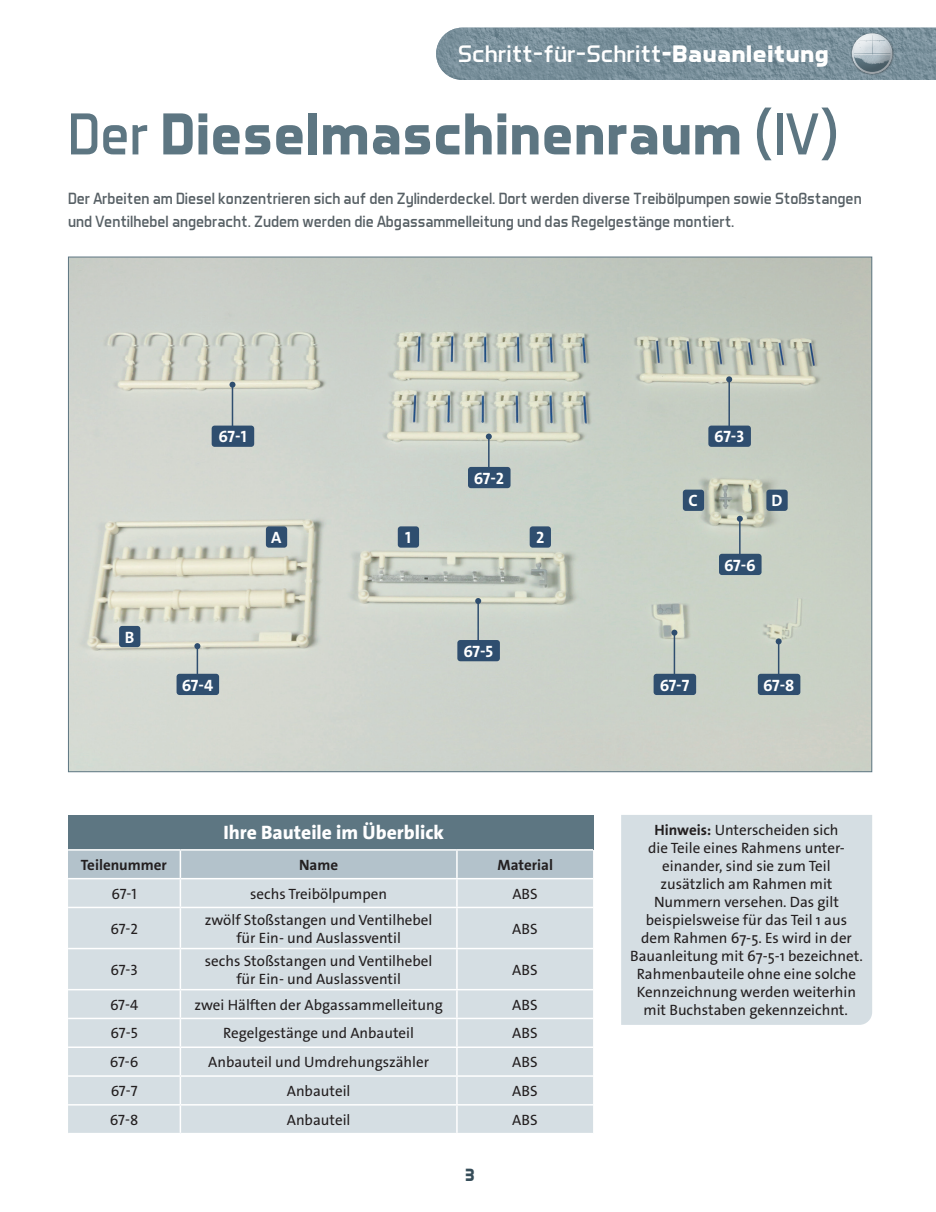
<style>
.page{position:relative;width:936px;height:1212px;background:#fff}
.page>*{position:absolute;margin:0;border:0;box-sizing:border-box;transform-origin:0 0}
.t1{font:700 60px "Aero Matics";color:#5d7682}
.t2{font:24.3px "Aero Matics";color:#fff;scale:1.11 1}
.t3{font:800 19.5px "The Sans Os F";color:#fff}
.t4{font:700 18px "Aero Matics";color:#364d59}
.t5{font:16.5px/22.6px "Aero Matics";color:#576065}
.t6{font:700 16.5px "The Sans Os F";letter-spacing:-.03em;color:#fff}
.t7{font:15px/18px "The Sans Os F";color:#231f20;text-align:center}
.t8{font:700 15px "The Sans Os F";color:#231f20}
.s1{font-weight:700}
.s2{font-weight:400}
</style>
<div class="page">
<img style="left:70px;top:259px;width:800px;height:511px">
<div style="left:68px;top:815px;width:525px;height:35px;background:#5d7682"></div>
<div style="left:68px;top:850px;width:112px;height:29px;background:#b3c2cb"></div>
<div style="left:68px;top:879px;width:525px;height:254px;background:#d5dee3"></div>
<hr style="left:68px;top:907px;width:112px;height:1px;background:#fff">
<hr style="left:180px;top:907px;width:277px;height:1px;background:#fff">
<hr style="left:180px;top:908px;width:1px;height:40px;background:#fff">
<hr style="left:457px;top:907px;width:136px;height:1px;background:#fff">
<hr style="left:456px;top:908px;width:1px;height:40px;background:#fff">
<hr style="left:68px;top:948px;width:112px;height:1px;background:#fff">
<hr style="left:180px;top:948px;width:277px;height:1px;background:#fff">
<hr style="left:180px;top:949px;width:1px;height:40px;background:#fff">
<hr style="left:457px;top:948px;width:136px;height:1px;background:#fff">
<hr style="left:456px;top:949px;width:1px;height:40px;background:#fff">
<hr style="left:68px;top:989px;width:112px;height:1px;background:#fff">
<hr style="left:180px;top:989px;width:277px;height:1px;background:#fff">
<hr style="left:457px;top:989px;width:136px;height:1px;background:#fff">
<hr style="left:68px;top:1018px;width:112px;height:1px;background:#fff">
<hr style="left:180px;top:1018px;width:277px;height:1px;background:#fff">
<hr style="left:457px;top:1018px;width:136px;height:1px;background:#fff">
<hr style="left:68px;top:1046px;width:112px;height:2px;background:#fff">
<hr style="left:180px;top:1046px;width:277px;height:2px;background:#fff">
<hr style="left:457px;top:1046px;width:136px;height:2px;background:#fff">
<hr style="left:68px;top:1075px;width:112px;height:2px;background:#fff">
<hr style="left:180px;top:1075px;width:277px;height:2px;background:#fff">
<hr style="left:457px;top:1075px;width:136px;height:2px;background:#fff">
<hr style="left:68px;top:1104px;width:112px;height:1px;background:#fff">
<hr style="left:180px;top:1104px;width:277px;height:1px;background:#fff">
<svg style="left:180px;top:990px;width:1px;height:143px"></svg>
<hr style="left:457px;top:1104px;width:136px;height:1px;background:#fff">
<svg style="left:456px;top:990px;width:1px;height:143px"></svg>
<hr style="left:180px;top:849px;width:277px;height:1px;background:#fff">
<hr style="left:457px;top:849px;width:136px;height:1px;background:#fff">
<hr style="left:68px;top:849px;width:112px;height:1px;background:#fff">
<svg style="left:180px;top:850px;width:413px;height:57px;background:#c6d2d8"></svg>
<hr style="left:68px;top:878px;width:112px;height:1px;background:#fff">
<hr style="left:232px;top:385px;width:1px;height:52px;background:#2f4e6f">
<svg style="left:229px;top:382px;width:6px;height:6px"></svg>
<div style="left:212px;top:426px;width:42px;height:21px;background:#2f4e6f;border-radius:3px"></div>
<hr style="left:728px;top:379px;width:2px;height:58px;background:#2f4e6f">
<svg style="left:726px;top:376px;width:6px;height:6px"></svg>
<div style="left:708px;top:426px;width:42px;height:21px;background:#2f4e6f;border-radius:3px"></div>
<hr style="left:488px;top:436px;width:1px;height:42px;background:#2f4e6f">
<svg style="left:486px;top:433px;width:6px;height:6px"></svg>
<div style="left:468px;top:467px;width:42px;height:21px;background:#2f4e6f;border-radius:3px"></div>
<hr style="left:197px;top:646px;width:1px;height:39px;background:#2f4e6f">
<svg style="left:194px;top:643px;width:6px;height:6px"></svg>
<div style="left:176px;top:674px;width:43px;height:21px;background:#2f4e6f;border-radius:3px"></div>
<hr style="left:477px;top:601px;width:2px;height:50px;background:#2f4e6f">
<svg style="left:475px;top:598px;width:6px;height:6px"></svg>
<div style="left:457px;top:640px;width:43px;height:21px;background:#2f4e6f;border-radius:3px"></div>
<div style="left:529px;top:526px;width:22px;height:22px;background:#2f4e6f;border-radius:3px"></div>
<div style="left:398px;top:526px;width:21px;height:22px;background:#2f4e6f;border-radius:3px"></div>
<hr style="left:739px;top:519px;width:1px;height:46px;background:#2f4e6f">
<svg style="left:736px;top:516px;width:6px;height:6px"></svg>
<div style="left:719px;top:554px;width:42px;height:21px;background:#2f4e6f;border-radius:3px"></div>
<div style="left:682px;top:490px;width:22px;height:21px;background:#2f4e6f;border-radius:3px"></div>
<div style="left:766px;top:490px;width:21px;height:21px;background:#2f4e6f;border-radius:3px"></div>
<div style="left:621px;top:815px;width:251px;height:210px;background:#d5dee3"></div>
<div style="left:266px;top:526px;width:21px;height:22px;background:#2f4e6f;border-radius:3px"></div>
<div style="left:119px;top:626px;width:21px;height:21px;background:#2f4e6f;border-radius:3px"></div>
<hr style="left:673px;top:633px;width:2px;height:52px;background:#2f4e6f">
<svg style="left:671px;top:630px;width:6px;height:6px"></svg>
<div style="left:653px;top:674px;width:43px;height:21px;background:#2f4e6f;border-radius:3px"></div>
<hr style="left:777px;top:641px;width:2px;height:44px;background:#2f4e6f">
<svg style="left:775px;top:638px;width:6px;height:6px"></svg>
<div style="left:757px;top:674px;width:43px;height:21px;background:#2f4e6f;border-radius:3px"></div>
<img style="left:436px;top:28px;width:499px;height:52px">
<div style="left:850px;top:32px;width:44px;height:44px;background:#231f20;opacity:.3"></div>
<div style="left:850px;top:32px;width:42px;height:30px;background:#fff;opacity:.75"></div>
<div style="left:850px;top:37px;width:42px;height:38px;background:#231f20;opacity:.25"></div>
<h2 class="t2" style="left:457px;top:39px;width:336px">Schritt-für-Schritt<span class="s1">-Bauanleitung</span></h2>
<h1 class="t1" style="left:68px;top:98px;width:772px"><span class="s2">Der</span> Dieselmaschinenraum <span class="s2">(IV)</span></h1>
<p class="t5" style="left:68px;top:187px;width:795px">Der Arbeiten am Diesel konzentrieren sich auf den Zylinderdeckel. Dort werden diverse Treibölpumpen sowie Stoßstangen und Ventilhebel angebracht. Zudem werden die Abgassammelleitung und das Regelgestänge montiert.</p>
<p class="t6" style="left:218px;top:426px;width:30px">67-1</p>
<p class="t6" style="left:714px;top:426px;width:31px">67-3</p>
<p class="t6" style="left:473px;top:467px;width:32px">67-2</p>
<p class="t6" style="left:125px;top:626px;width:11px">B</p>
<p class="t6" style="left:182px;top:674px;width:33px">67-4</p>
<p class="t6" style="left:271px;top:527px;width:12px">A</p>
<p class="t6" style="left:405px;top:527px;width:7px">1</p>
<p class="t6" style="left:536px;top:527px;width:10px">2</p>
<p class="t6" style="left:463px;top:640px;width:31px">67-5</p>
<h3 class="t3" style="left:223px;top:820px;width:222px">Ihre Bauteile im Überblick</h3>
<p class="t8" style="left:81px;top:855px;width:87px">Teilenummer</p>
<p class="t8" style="left:299px;top:855px;width:41px">Name</p>
<p class="t8" style="left:497px;top:855px;width:57px">Material</p>
<p class="t7" style="left:111px;top:885px;width:27px">67-1</p>
<p class="t7" style="left:250px;top:885px;width:138px">sechs Treibölpumpen</p>
<p class="t7" style="left:512px;top:885px;width:27px">ABS</p>
<p class="t7" style="left:110px;top:919px;width:29px">67-2</p>
<p class="t7" style="left:205px;top:910px;width:229px">zwölf Stoßstangen und Ventilhebel für Ein- und Auslassventil</p>
<p class="t7" style="left:512px;top:919px;width:27px">ABS</p>
<p class="t7" style="left:110px;top:961px;width:29px">67-3</p>
<p class="t7" style="left:205px;top:952px;width:229px">sechs Stoßstangen und Ventilhebel für Ein- und Auslassventil</p>
<p class="t7" style="left:512px;top:961px;width:27px">ABS</p>
<p class="t7" style="left:110px;top:996px;width:30px">67-4</p>
<p class="t7" style="left:194px;top:996px;width:250px">zwei Hälften der Abgassammelleitung</p>
<p class="t7" style="left:512px;top:996px;width:27px">ABS</p>
<p class="t7" style="left:111px;top:1024px;width:29px">67-5</p>
<p class="t7" style="left:223px;top:1024px;width:192px">Regelgestänge und Anbauteil</p>
<p class="t7" style="left:512px;top:1024px;width:27px">ABS</p>
<p class="t7" style="left:110px;top:1053px;width:30px">67-6</p>
<p class="t7" style="left:208px;top:1053px;width:222px">Anbauteil und Umdrehungszähler</p>
<p class="t7" style="left:512px;top:1053px;width:27px">ABS</p>
<p class="t7" style="left:111px;top:1082px;width:28px">67-7</p>
<p class="t7" style="left:287px;top:1082px;width:65px">Anbauteil</p>
<p class="t7" style="left:512px;top:1082px;width:27px">ABS</p>
<p class="t7" style="left:110px;top:1111px;width:30px">67-8</p>
<p class="t7" style="left:287px;top:1111px;width:65px">Anbauteil</p>
<p class="t7" style="left:512px;top:1111px;width:27px">ABS</p>
<p class="t4" style="left:465px;top:1164px;width:11px">3</p>
<p class="t6" style="left:688px;top:490px;width:11px">C</p>
<p class="t6" style="left:771px;top:490px;width:13px">D</p>
<p class="t6" style="left:724px;top:554px;width:33px">67-6</p>
<p class="t6" style="left:659px;top:674px;width:31px">67-7</p>
<p class="t6" style="left:763px;top:674px;width:33px">67-8</p>
<p class="t7" style="left:630px;top:821px;width:234px"><span class="s1">Hinweis:</span> Unterscheiden sich<br>die Teile eines Rahmens unter&shy;einander, sind sie zum Teil zusätzlich am Rahmen mit<br>Nummern versehen. Das gilt beispielsweise für das Teil 1 aus dem Rahmen 67-5. Es wird in der<br>Bauanleitung mit 67-5-1 bezeichnet.<br>Rahmenbauteile ohne eine solche<br>Kennzeichnung werden weiterhin mit Buchstaben gekennzeichnt.</p>
</div>
